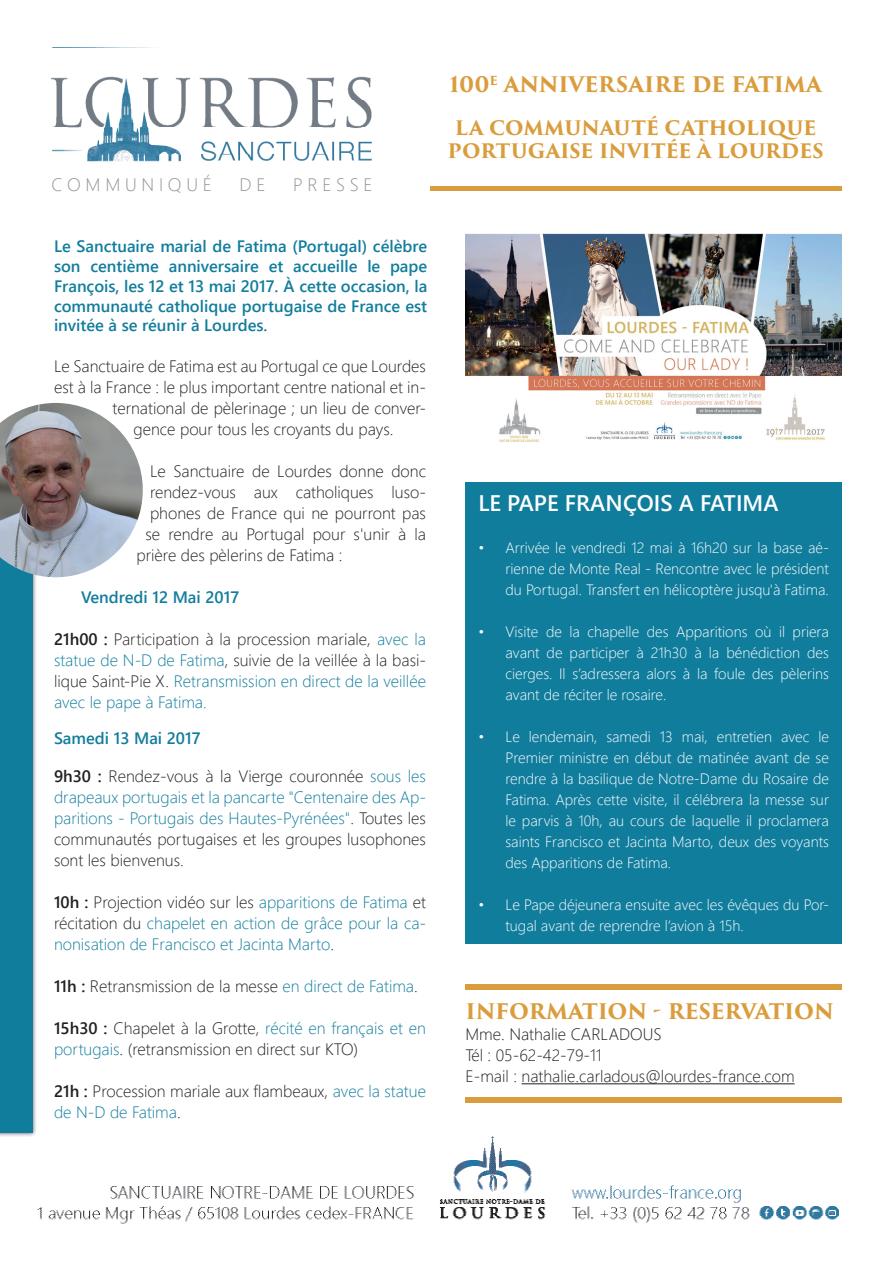
<style>
.page{position:relative;width:893px;height:1263px;background:#fff}
.page>*{position:absolute;margin:0;border:0;box-sizing:border-box;transform-origin:0 0}
.t1{font:22.5px "Webly Sleek UI Semibold";color:#fff}
.t2{font:700 21px "Trajan Pro 3";letter-spacing:-.005em;color:#da9d3e}
.t3{font:700 19.5px/23.4px "Trajan Pro 3";letter-spacing:-.005em;color:#da9d3e;text-align:center}
.t4{font:18px "Webly Sleek UI Light";letter-spacing:.265em;color:#909597}
.t5{font:16.5px/21px "Webly Sleek UI Light";color:#231f20}
.t6{font:16.5px/19.8px "Webly Sleek UI Semibold";color:#117d9d;text-align:justify}
.t7{font:16.5px/21px "Webly Sleek UI Light";color:#117d9d;text-align:justify}
.t8{font:15px/21px "Webly Sleek UI Light";color:#fff;text-align:justify}
.s1{font-family:"Webly Sleek UI Semibold"}
.s2{color:#117d9d}
.s3{font-family:"Webly Sleek UI Semibold";color:#231f20}
.s4{color:#231f20}
</style>
<div class="page">
<img style="left:51px;top:47px;width:321px;height:115px">
<img style="left:37px;top:1136px;width:802px;height:88px">
<hr style="left:430px;top:186px;width:412px;height:4px;background:#da9d3e">
<div style="left:466px;top:482px;width:376px;height:461px;background:#117d9d"></div>
<div style="left:0;top:482px;width:38px;height:655px;background:#231f20;opacity:.75"></div>
<div style="left:0;top:486px;width:33px;height:647px;background:#117d9d"></div>
<img style="left:466px;top:234px;width:376px;height:208px">
<img style="left:0;top:403px;width:143px;height:174px">
<div style="left:466px;top:984px;width:376px;height:6px;background:#da9d3e"></div>
<hr style="left:522px;top:1083px;width:272px;height:1px;background:#231f20">
<div style="left:466px;top:1097px;width:376px;height:5px;background:#da9d3e"></div>
<p class="t4" style="left:52px;top:171px;width:162px">COMMUNIQUÉ</p>
<p class="t4" style="left:239px;top:171px;width:27px">D E</p>
<p class="t4" style="left:293px;top:171px;width:81px">PRESSE</p>
<p class="t6" style="left:54px;top:236px;width:375px">Le Sanctuaire marial de Fatima (Portugal) célèbre son centième anniversaire et accueille le pape François, les 12 et 13 mai 2017. À cette occasion, la communauté catholique portugaise de France est invitée à se réunir à Lourdes.</p>
<p class="t5" style="left:54px;top:355px;width:373px">Le Sanctuaire de Fatima est au Portugal ce que Lourdes</p>
<p class="t5" style="left:54px;top:376px;width:373px">est à la France : le plus important centre national et in-</p>
<p class="t5" style="left:112px;top:397px;width:315px">ternational de pèlerinage ; un lieu de conver-</p>
<p class="t5" style="left:133px;top:418px;width:261px">gence pour tous les croyants du pays.</p>
<p class="t5" style="left:150px;top:460px;width:278px">Le Sanctuaire de Lourdes donne donc</p>
<p class="t5" style="left:150px;top:481px;width:277px">rendez-vous aux catholiques luso-</p>
<p class="t5" style="left:150px;top:502px;width:278px">phones de France qui ne pourront pas</p>
<p class="t5" style="left:145px;top:523px;width:282px">se rendre au Portugal pour s'unir à la</p>
<p class="t5" style="left:136px;top:544px;width:207px">prière des pèlerins de Fatima :</p>
<p class="t6" style="left:81px;top:587px;width:160px">Vendredi 12 Mai 2017</p>
<p class="t5" style="left:54px;top:628px;width:374px;text-align:justify"><span class="s1">21h00 :</span> Participation à la procession mariale, <span class="s2">avec la statue de N-D de Fatima</span>, suivie de la veillée à la basi&shy;lique Saint-Pie X. <span class="s2">Retransmission en direct de la veillée avec le pape à Fatima.</span></p>
<p class="t6" style="left:54px;top:728px;width:148px">Samedi 13 Mai 2017</p>
<p class="t5" style="left:54px;top:765px;width:374px;text-align:justify"><span class="s1">9h30 :</span> Rendez-vous à la Vierge couronnée <span class="s2">sous les drapeaux portugais et la pancarte "Centenaire des Ap&shy;paritions - Portugais des Hautes-Pyrénées"</span>. Toutes les communautés portugaises et les groupes lusophones sont les bienvenus.</p>
<p class="t7" style="left:54px;top:891px;width:374px"><span class="s3">10h :</span> <span class="s4">Projection vidéo sur les</span> apparitions de Fatima <span class="s4">et récitation du</span> chapelet en action de grâce pour la ca&shy;nonisation de Francisco et Jacinta Marto<span class="s4">.</span></p>
<p class="t5" style="left:54px;top:975px;width:365px"><span class="s1">11h :</span> Retransmission de la messe <span class="s2">en direct de Fatima</span>.</p>
<p class="t5" style="left:54px;top:1017px;width:373px"><span class="s1">15h30 :</span> Chapelet à la Grotte, <span class="s2">récité en français et en portugais</span>. (retransmission en direct sur KTO)</p>
<p class="t5" style="left:54px;top:1080px;width:373px"><span class="s1">21h :</span> Procession mariale aux flambeaux, <span class="s2">avec la statue de N-D de Fatima</span>.</p>
<p class="t2" style="left:450px;top:68px;width:374px">100<sup>E</sup> ANNIVERSAIRE DE FATIMA</p>
<p class="t3" style="left:448px;top:117px;width:378px">LA COMMUNAUTÉ CATHOLIQUE<br>PORTUGAISE INVITÉE À LOURDES</p>
<h1 class="t1" style="left:478px;top:486px;width:302px">LE PAPE FRANÇOIS A FATIMA</h1>
<p class="t8" style="left:505px;top:536px;width:325px;text-indent:-27px">• Arrivée le vendredi 12 mai à 16h20 sur la base aé&shy;rienne de Monte Real - Rencontre avec le président du Portugal. Transfert en hélicoptère jusqu'à Fatima.</p>
<p class="t8" style="left:505px;top:620px;width:325px;text-indent:-27px">• Visite de la chapelle des Apparitions où il priera avant de participer à 21h30 à la bénédiction des cierges. Il s’adressera alors à la foule des pèlerins avant de réciter le rosaire.</p>
<p class="t8" style="left:505px;top:725px;width:325px;text-indent:-27px">• Le lendemain, samedi 13 mai, entretien avec le Premier ministre en début de matinée avant de se rendre à la basilique de Notre-Dame du Rosaire de Fatima. Après cette visite, il célébrera la messe sur le parvis à 10h, au cours de laquelle il proclamera saints Francisco et Jacinta Marto, deux des voyants des Apparitions de Fatima.</p>
<p class="t8" style="left:505px;top:893px;width:325px;text-indent:-27px">• Le Pape déjeunera ensuite avec les évêques du Por&shy;tugal avant de reprendre l’avion à 15h.</p>
<p class="t2" style="left:466px;top:996px;width:370px">INFORMATION - RESERVATION</p>
<p class="t5" style="left:466px;top:1023px;width:330px">Mme. Nathalie CARLADOUS<br>Tél : 05-62-42-79-11<br>E-mail : nathalie.carladous@lourdes-france.com</p>
</div>
